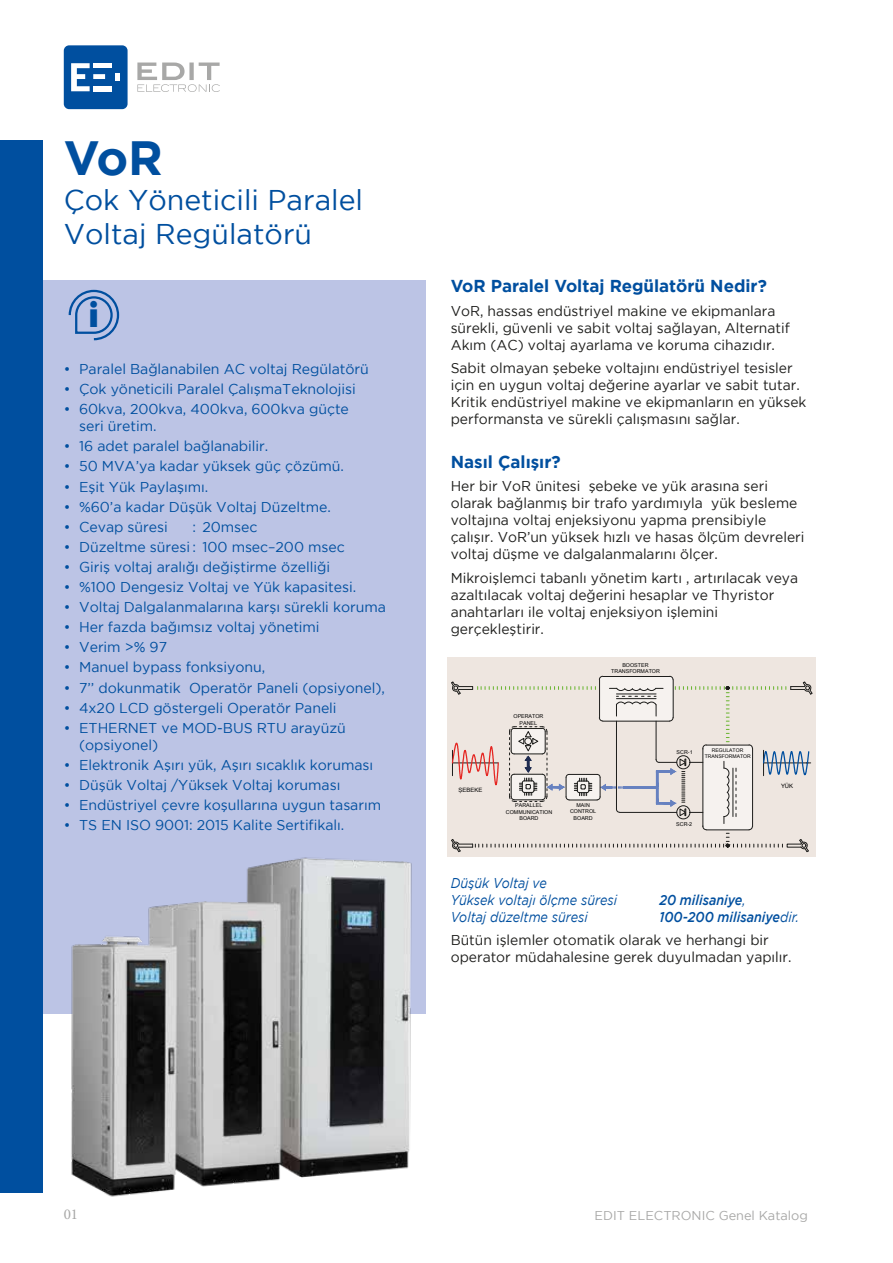
<style>
.page{position:relative;width:893px;height:1263px;background:#fff}
.page>*{position:absolute;margin:0;border:0;box-sizing:border-box;transform-origin:0 0}
.t1{font:700 48px "Gotham";color:#004f9f}
.t2{font:36.45px "Bauhaus 93";color:#004f9f}
.t3{font:28.5px/34.2px "Gotham";color:#004f9f}
.t4{font:700 17.25px "Gotham";color:#004f9f}
.t5{font:15px "Minion Pro";color:#a8a8a7}
.t6{font:14.25px/17.1px "Gotham";color:#1d1d1b}
.t7{font:14.25px/17.1px "Gotham";letter-spacing:-.005em;color:#004f9f}
.t8{font:italic 14.25px/17.1px "Gotham";color:#004f9f;scale:.88 1}
.t9{font:italic 500 14.25px "Gotham";color:#004f9f;scale:.88 1}
.t10{font:12.75px "Gotham";color:#a8a8a7}
.t11{font:6px "Arial Unicode MS";color:#010101}
.t12{font:5.4px/6.4px "Arial Unicode MS";color:#010101;text-align:center}
.t13{font:5.1px/6.1px "Arial Unicode MS";color:#010101;text-align:center}
.s1{font-weight:400}
.s2{font-weight:500;font-style:italic;color:#004f9f}
.s3{font-style:italic;color:#004f9f}
</style>
<div class="page">
<div style="left:447px;top:657px;width:369px;height:199px;background:#eee6e0"></div>
<div style="left:0;top:281px;width:425px;height:733px;background:#bcc4e5"></div>
<div style="left:0;top:140px;width:43px;height:1053px;background:#004f9f"></div>
<svg style="left:68px;top:289px;width:52px;height:52px"></svg>
<svg style="left:451px;top:676px;width:362px;height:177px"></svg>
<div style="left:64px;top:45px;width:64px;height:64px;background:#004f9f;border-radius:5px"></div>
<div style="left:93px;top:86px;width:19px;height:5px;background:#fff"></div>
<div style="left:93px;top:63px;width:19px;height:5px;background:#fff"></div>
<svg style="left:71px;top:63px;width:34px;height:28px"></svg>
<div style="left:115px;top:73px;width:5px;height:8px;background:#fff"></div>
<svg style="left:137px;top:63px;width:83px;height:29px"></svg>
<img style="left:71px;top:857px;width:341px;height:340px">
<h1 class="t1" style="left:64px;top:130px;width:101px">VoR</h1>
<h3 class="t3" style="left:64px;top:182px;width:301px">Çok Yöneticili Paralel<br>Voltaj Regülatörü</h3>
<h2 class="t2" style="left:89px;top:295px;width:12px">i</h2>
<p class="t7" style="left:64px;top:360px;width:307px">• Paralel Bağlanabilen AC voltaj Regülatörü</p>
<p class="t7" style="left:64px;top:380px;width:294px">• Çok yöneticili Paralel ÇalışmaTeknolojisi</p>
<p class="t7" style="left:79px;top:400px;width:271px;text-indent:-15px">• 60kva, 200kva, 400kva, 600kva güçte seri üretim.</p>
<p class="t7" style="left:64px;top:437px;width:206px">• 16 adet paralel bağlanabilir.</p>
<p class="t7" style="left:64px;top:458px;width:282px">• 50 MVA’ya kadar yüksek güç çözümü.</p>
<p class="t7" style="left:64px;top:478px;width:146px">• Eşit Yük Paylaşımı.</p>
<p class="t7" style="left:64px;top:498px;width:269px">• %60’a kadar Düşük Voltaj Düzeltme.</p>
<p class="t7" style="left:64px;top:518px;width:105px">• Cevap süresi</p>
<p class="t7" style="left:192px;top:518px;width:67px">: 20msec</p>
<p class="t7" style="left:64px;top:538px;width:283px">• Düzeltme süresi : 100 msec–200 msec</p>
<p class="t7" style="left:64px;top:558px;width:268px">• Giriş voltaj aralığı değiştirme özelliği</p>
<p class="t7" style="left:64px;top:578px;width:294px">• %100 Dengesiz Voltaj ve Yük kapasitesi.</p>
<p class="t7" style="left:64px;top:598px;width:324px">• Voltaj Dalgalanmalarına karşı sürekli koruma</p>
<p class="t7" style="left:64px;top:618px;width:257px">• Her fazda bağımsız voltaj yönetimi</p>
<p class="t7" style="left:64px;top:638px;width:105px">• Verim &gt;% 97</p>
<p class="t7" style="left:64px;top:659px;width:203px">• Manuel bypass fonksiyonu,</p>
<p class="t7" style="left:64px;top:679px;width:323px">• 7’’ dokunmatik Operatör Paneli (opsiyonel),</p>
<p class="t7" style="left:64px;top:699px;width:274px">• 4x20 LCD göstergeli Operatör Paneli</p>
<p class="t7" style="left:79px;top:719px;width:268px;text-indent:-15px">• ETHERNET ve MOD-BUS RTU arayüzü (opsiyonel)</p>
<p class="t7" style="left:64px;top:756px;width:311px">• Elektronik Aşırı yük, Aşırı sıcaklık koruması</p>
<p class="t7" style="left:64px;top:776px;width:278px">• Düşük Voltaj /Yüksek Voltaj koruması</p>
<p class="t7" style="left:64px;top:796px;width:319px">• Endüstriyel çevre koşullarına uygun tasarım</p>
<p class="t7" style="left:64px;top:816px;width:282px">• TS EN ISO 9001: 2015 Kalite Sertifikalı.</p>
<p class="t4" style="left:451px;top:276px;width:318px">VoR Paralel Voltaj Regülatörü Nedir?</p>
<p class="t6" style="left:451px;top:302px;width:341px">VoR, hassas endüstriyel makine ve ekipmanlara sürekli, güvenli ve sabit voltaj sağlayan, Alternatif<br>Akım (AC) voltaj ayarlama ve koruma cihazıdır.</p>
<p class="t6" style="left:451px;top:359px;width:357px">Sabit olmayan şebeke voltajını endüstriyel tesisler için en uygun voltaj değerine ayarlar ve sabit tutar.<br>Kritik endüstriyel makine ve ekipmanların en yüksek performansta ve sürekli çalışmasını sağlar.</p>
<p class="t4" style="left:451px;top:451px;width:111px">Nasıl Çalışır?</p>
<p class="t6" style="left:451px;top:477px;width:355px">Her bir VoR ünitesi şebeke ve yük arasına seri olarak bağlanmış bir trafo yardımıyla yük besleme voltajına voltaj enjeksiyonu yapma prensibiyle çalışır. VoR’un yüksek hızlı ve hasas ölçüm devreleri voltaj düşme ve dalgalanmalarını ölçer.</p>
<p class="t6" style="left:451px;top:569px;width:349px">Mikroişlemci tabanlı yönetim kartı , artırılacak veya azaltılacak voltaj değerini hesaplar ve Thyristor anahtarları ile voltaj enjeksiyon işlemini gerçekleştirir.</p>
<p class="t11" style="left:459px;top:786px;width:25px">ŞEBEKE</p>
<p class="t12" style="left:513px;top:713px;width:32px">OPERATOR<br>PANEL</p>
<p class="t12" style="left:506px;top:802px;width:48px">PARALLEL<br>COMMUNICATION<br>BOARD</p>
<p class="t12" style="left:611px;top:661px;width:50px">BOOSTER<br>TRANSFORMATOR</p>
<p class="t12" style="left:570px;top:801px;width:28px">MAIN<br>CONTROL<br>BOARD</p>
<p class="t12" style="left:677px;top:748px;width:18px">SCR-1</p>
<p class="t13" style="left:705px;top:747px;width:48px">REGULATOR<br>TRANSFORMATOR</p>
<p class="t12" style="left:676px;top:821px;width:18px">SCR-2</p>
<p class="t8" style="left:451px;top:874px;width:191px">Düşük Voltaj ve<br>Yüksek voltajı ölçme süresi</p>
<p class="t9" style="left:659px;top:892px;width:100px">20 milisaniye<span class="s1">,</span></p>
<p class="t11" style="left:781px;top:782px;width:14px">YÜK</p>
<p class="t6" style="left:451px;top:905px;width:350px;line-height:23.1px;text-indent:209px"><span class="s2">100-200 milisaniye</span><span class="s3">dir.<br></span>Bütün işlemler otomatik olarak ve herhangi bir</p>
<p class="t6" style="left:451px;top:948px;width:342px">operator müdahalesine gerek duyulmadan yapılır.</p>
<p class="t8" style="left:451px;top:908px;width:157px">Voltaj düzeltme süresi</p>
<p class="t5" style="left:64px;top:1204px;width:16px">01</p>
<p class="t10" style="left:595px;top:1209px;width:215px">EDIT ELECTRONIC Genel Katalog</p>
</div>
